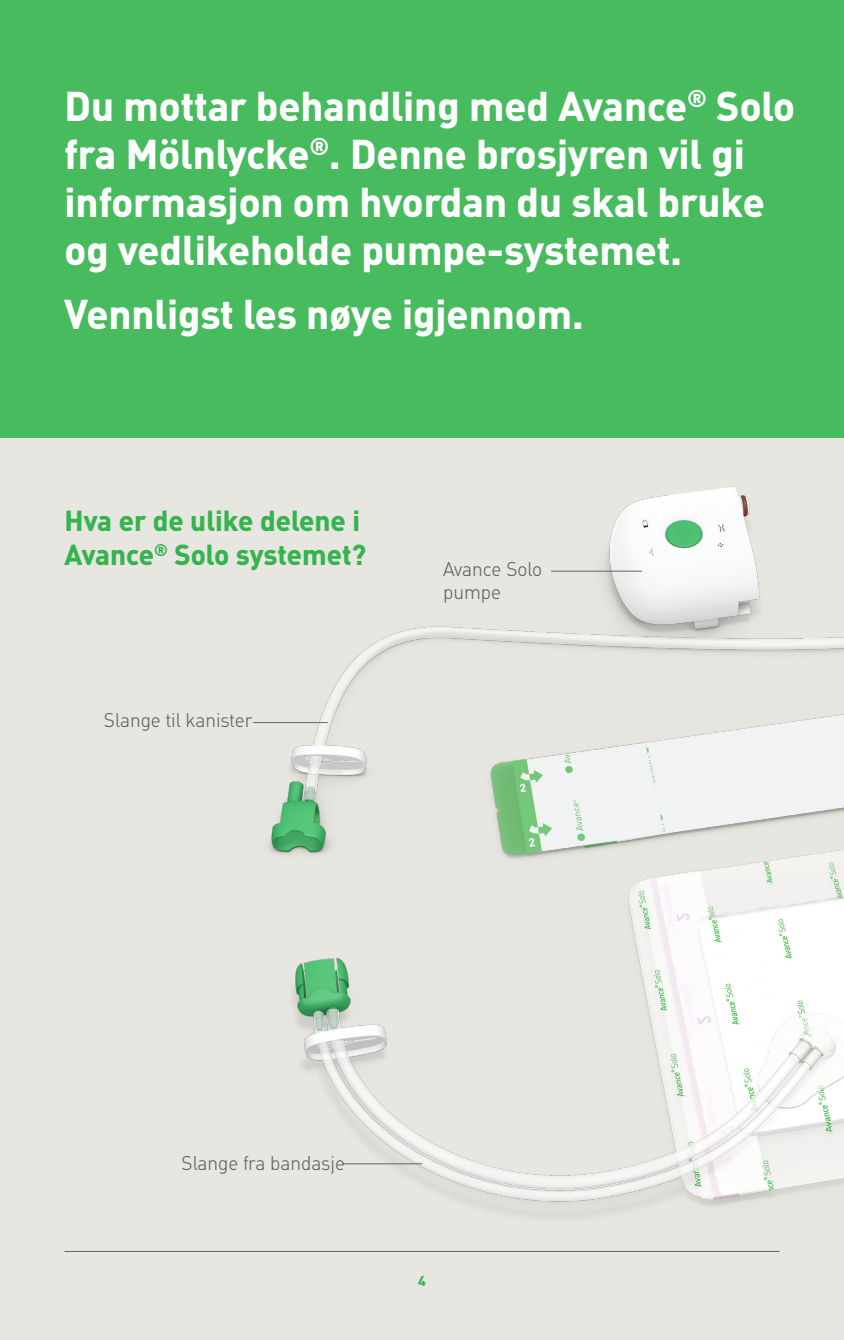
<style>
.page{position:relative;width:844px;height:1340px;background:#fff}
.page>*{position:absolute;margin:0;border:0;box-sizing:border-box;transform-origin:0 0}
.t1{font:700 40.25px/48.3px "MHC Din";color:#fff}
.t2{font:700 28px/33.6px "MHC Din";color:#34b44d}
.t3{font:300 19.25px/23.1px "MHC Din";color:#636366}
.t4{font:700 14px "MHC Din";color:#34b44d}
</style>
<div class="page">
<div style="left:0;top:437px;width:843px;height:902px;background:#e8e6e1"></div>
<hr style="left:64px;top:1250px;width:715px;height:1px;background:#636366">
<div style="left:0;top:0;width:843px;height:437px;background:#48bb5f"></div>
<img style="left:227px;top:437px;width:616px;height:814px">
<hr style="left:342px;top:1163px;width:80px;height:1px;background:#636366">
<hr style="left:551px;top:570px;width:90px;height:1px;background:#636366">
<hr style="left:253px;top:722px;width:74px;height:1px;background:#636366">
<p class="t1" style="left:64px;top:81px;width:732px">Du mottar behandling med Avance<sup>®</sup> Solo fra Mölnlycke<sup>®</sup>. Denne brosjyren vil gi informasjon om hvordan du skal bruke og vedlikeholde pumpe-systemet.</p>
<p class="t1" style="left:64px;top:289px;width:520px">Vennligst les nøye igjennom.</p>
<p class="t2" style="left:64px;top:504px;width:303px">Hva er de ulike delene i<br>Avance<sup>®</sup> Solo systemet?</p>
<p class="t3" style="left:104px;top:709px;width:150px">Slange til kanister</p>
<p class="t3" style="left:443px;top:557px;width:100px">Avance Solo pumpe</p>
<p class="t3" style="left:181px;top:1151px;width:165px">Slange fra bandasje</p>
<p class="t4" style="left:418px;top:1272px;width:9px">4</p>
</div>
